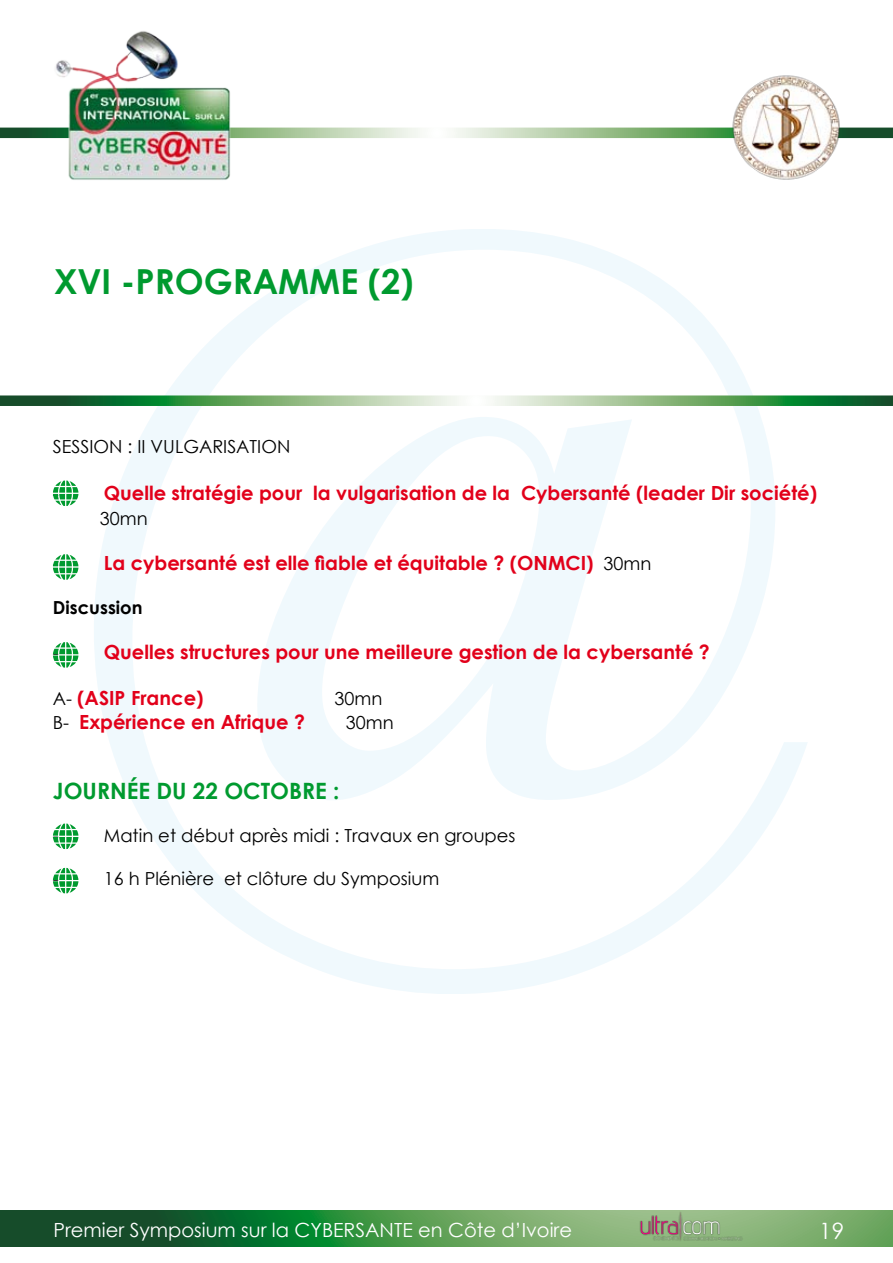
<style>
.page{position:relative;width:893px;height:1263px;background:#fff}
.page>*{position:absolute;margin:0;border:0;box-sizing:border-box;transform-origin:0 0}
.t1{font:840.75px "Times New Roman";color:#009ee0}
.t2{font:700 34.5px "Century Gothic";color:#009a2f}
.t3{font:700 22.5px "Century Gothic";color:#009a2f}
.t4{font:22.5px "Century Gothic";color:#fff}
.t5{font:700 19.5px "Century Gothic";color:#e2001a}
.t6{font:19.5px "Century Gothic";color:#fff}
.t7{font:18px "Century Gothic";color:#000}
.t8{font:700 18px "Century Gothic";color:#000}
.s1{font-weight:400;font-size:18px;color:#000}
</style>
<div class="page">
<svg style="left:0;top:1210px;width:893px;height:37px;background:#45884c"></svg>
<img style="left:629px;top:1210px;width:122px;height:37px">
<svg style="left:0;top:128px;width:893px;height:10px;background:#a4c29e"></svg>
<svg style="left:0;top:395px;width:893px;height:11px;background:#75aa7a"></svg>
<img style="left:712px;top:75px;width:147px;height:105px">
<img style="left:23px;top:31px;width:238px;height:149px">
<svg style="left:53px;top:480px;width:25px;height:26px"></svg>
<svg style="left:53px;top:554px;width:25px;height:26px"></svg>
<svg style="left:53px;top:642px;width:25px;height:26px"></svg>
<svg style="left:53px;top:823px;width:25px;height:26px"></svg>
<svg style="left:53px;top:868px;width:25px;height:25px"></svg>
<h1 class="t1" style="left:54px;top:-34px;width:776px">@</h1>
<h2 class="t2" style="left:54px;top:255px;width:361px">xvI -PROGRAMME (2)</h2>
<p class="t7" style="left:53px;top:434px;width:11px">SESSIO</p>
<p class="t7" style="left:109px;top:434px;width:55px">N : II vulga</p>
<p class="t7" style="left:212px;top:434px;width:76px">risation</p>
<p class="t5" style="left:53px;top:478px;width:766px"><span class="s1">-</span> Quelle stratégie pour la vulgarisation de la Cybersanté (leader Dir société)</p>
<p class="t7" style="left:100px;top:506px;width:49px">30mn</p>
<p class="t5" style="left:53px;top:548px;width:600px"><span class="s1">-</span> La cybersanté est elle fiable et équitable ? (ONMCI) <span class="s1">30mn</span></p>
<p class="t8" style="left:53px;top:593px;width:91px">Discussion</p>
<p class="t5" style="left:53px;top:637px;width:658px"><span class="s1">-</span> Quelles structures pour une meilleure gestion de la cybersanté ?</p>
<p class="t5" style="left:53px;top:683px;width:152px"><span class="s1">A-</span> (AS IP France)</p>
<p class="t7" style="left:335px;top:686px;width:49px">30mn</p>
<p class="t5" style="left:53px;top:707px;width:254px"><span class="s1">B-</span> Expérience en Afrique ?</p>
<p class="t7" style="left:346px;top:710px;width:49px">30mn</p>
<p class="t3" style="left:53px;top:774px;width:288px">Journée du 22 Octobre :</p>
<p class="t7" style="left:53px;top:823px;width:7px">-</p>
<p class="t7" style="left:104px;top:823px;width:413px">Matin et début après midi : Travaux en groupes</p>
<p class="t7" style="left:53px;top:866px;width:7px">-</p>
<p class="t7" style="left:104px;top:866px;width:337px">16 h Plénière et clôture du Symposium</p>
<p class="t6" style="left:54px;top:1216px;width:520px">Premier Symposium sur la CYBERSANTE en Côte d’Ivoire</p>
<p class="t4" style="left:819px;top:1215px;width:26px">19</p>
</div>
